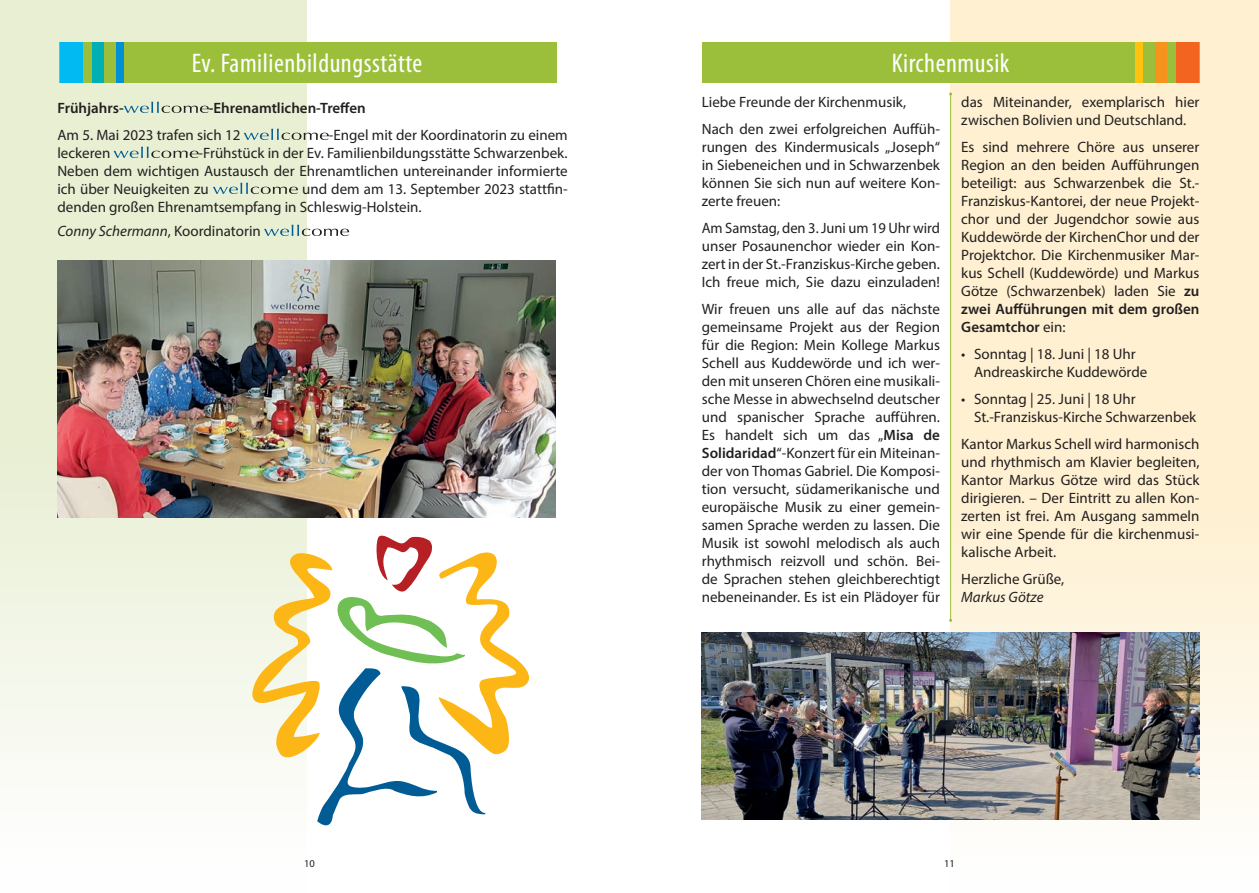
<style>
.page{position:relative;width:1259px;height:893px;background:#fff}
.page>*{position:absolute;margin:0;border:0;box-sizing:border-box;transform-origin:0 0}
.t1{font:condensed 27px "Myriad Pro";letter-spacing:.02em;color:#fff}
.t2{font:15px/18px "Myriad Pro";color:#231f20;text-align:justify}
.t3{font:italic 15px "Myriad Pro";color:#231f20}
.t4{font:600 15px "Myriad Pro";color:#231f20}
.t5{font:10.5px "Myriad Pro";color:#231f20}
.s1{font-style:normal}
.s2{font-weight:600}
</style>
<div class="page">
<div style="left:0;top:0;width:307px;height:893px;background:linear-gradient(to bottom,#e1eac6,#fafbf6)"></div>
<div style="left:950px;top:0;width:309px;height:893px;background:linear-gradient(to bottom,#fdecc3,#fefaf1)"></div>
<div style="left:60px;top:43px;width:497px;height:40px;background:#9cbf3b"></div>
<div style="left:702px;top:43px;width:497px;height:40px;background:#9cbf3b"></div>
<div style="left:60px;top:43px;width:22px;height:40px;background:#00baf1"></div>
<div style="left:92px;top:43px;width:12px;height:40px;background:#00afb3"></div>
<div style="left:116px;top:43px;width:7px;height:40px;background:#0090d3"></div>
<div style="left:1176px;top:43px;width:23px;height:40px;background:#f36421"></div>
<div style="left:1155px;top:43px;width:12px;height:40px;background:#f7931d"></div>
<div style="left:1135px;top:43px;width:8px;height:40px;background:#fec210"></div>
<svg style="left:124px;top:102px;width:85px;height:11px"></svg>
<svg style="left:244px;top:129px;width:85px;height:11px"></svg>
<svg style="left:114px;top:147px;width:85px;height:11px"></svg>
<svg style="left:213px;top:183px;width:85px;height:11px"></svg>
<svg style="left:264px;top:225px;width:85px;height:11px"></svg>
<img style="left:57px;top:261px;width:498px;height:257px">
<img style="left:702px;top:632px;width:497px;height:188px">
<hr style="left:950px;top:94px;width:1px;height:526px;background:#9cbf3b">
<svg style="left:252px;top:530px;width:277px;height:298px"></svg>
<h1 class="t1" style="left:192px;top:48px;width:232px">Ev. Familienbildungsstätte</h1>
<h1 class="t1" style="left:891px;top:48px;width:119px">Kirchenmusik</h1>
<p class="t4" style="left:57px;top:100px;width:68px">Frühjahrs-</p>
<p class="t4" style="left:209px;top:100px;width:158px">-Ehrenamtlichen-Treffen</p>
<p class="t2" style="left:57px;top:126px;width:184px">Am 5. Mai 2023 trafen sich 12</p>
<p class="t2" style="left:329px;top:126px;width:240px">-Engel mit der Koordinatorin zu einem</p>
<p class="t2" style="left:57px;top:144px;width:54px">leckeren</p>
<p class="t2" style="left:57px;top:144px;width:512px;text-indent:141px">-Frühstück in der Ev. Familienbildungsstätte Schwarzenbek.<br>Neben dem wichtigen Austausch der Ehrenamtlichen untereinander informierte ich über Neuigkeiten zu</p>
<p class="t2" style="left:57px;top:180px;width:512px;text-indent:245px">und dem am 13. September 2023 stattfin&shy;denden großen Ehrenamtsempfang in Schleswig-Holstein.</p>
<p class="t3" style="left:57px;top:222px;width:205px">Conny Schermann<span class="s1">, Koordinatorin</span></p>
<p class="t2" style="left:702px;top:88px;width:240px;line-height:27px">Liebe Freunde der Kirchenmusik,<br>Nach den zwei erfolgreichen Auffüh-</p>
<p class="t2" style="left:702px;top:137px;width:240px">rungen des Kindermusicals „Joseph“ in Siebeneichen und in Schwarzenbek können Sie sich nun auf weitere Kon&shy;zerte freuen:</p>
<p class="t2" style="left:702px;top:218px;width:240px">Am Samstag, den 3. Juni um 19 Uhr wird unser Posaunenchor wieder ein Kon&shy;zert in der St.-Franziskus-Kirche geben.<br>Ich freue mich, Sie dazu einzuladen!</p>
<p class="t2" style="left:702px;top:299px;width:240px">Wir freuen uns alle auf das nächste gemeinsame Projekt aus der Region für die Region: Mein Kollege Markus Schell aus Kuddewörde und ich wer&shy;den mit unseren Chören eine musikali&shy;sche Messe in abwechselnd deutscher und spanischer Sprache aufführen.<br>Es handelt sich um das „<span class="s2">Misa de Solidaridad</span>“-Konzert für ein Miteinan&shy;der von Thomas Gabriel. Die Komposi&shy;tion versucht, südamerikanische und europäische Musik zu einer gemein&shy;samen Sprache werden zu lassen. Die Musik ist sowohl melodisch als auch rhythmisch reizvoll und schön. Bei&shy;de Sprachen stehen gleichberechtigt nebeneinander. Es ist ein Plädoyer für</p>
<p class="t2" style="left:961px;top:92px;width:240px">das Miteinander, exemplarisch hier zwischen Bolivien und Deutschland.</p>
<p class="t2" style="left:961px;top:137px;width:240px">Es sind mehrere Chöre aus unserer Region an den beiden Aufführungen beteiligt: aus Schwarzenbek die St.- Franziskus-Kantorei, der neue Projekt&shy;chor und der Jugendchor sowie aus Kuddewörde der KirchenChor und der Projektchor. Die Kirchenmusiker Mar&shy;kus Schell (Kuddewörde) und Markus Götze (Schwarzenbek) laden Sie <span class="s2">zu zwei Aufführungen mit dem großen Gesamtchor</span> ein:</p>
<p class="t2" style="left:974px;top:344px;width:175px;text-indent:-13px">• Sonntag | 18. Juni | 18 Uhr<br>Andreaskirche Kuddewörde</p>
<p class="t2" style="left:974px;top:389px;width:224px;text-indent:-13px">• Sonntag | 25. Juni | 18 Uhr<br>St.-Franziskus-Kirche Schwarzenbek</p>
<p class="t2" style="left:961px;top:434px;width:240px">Kantor Markus Schell wird harmonisch und rhythmisch am Klavier begleiten, Kantor Markus Götze wird das Stück dirigieren. – Der Eintritt zu allen Kon&shy;zerten ist frei. Am Ausgang sammeln wir eine Spende für die kirchenmusi&shy;kalische Arbeit.</p>
<p class="t2" style="left:961px;top:569px;width:105px">Herzliche Grüße,</p>
<p class="t3" style="left:961px;top:587px;width:84px">Markus Götze</p>
<p class="t5" style="left:304px;top:857px;width:12px">10</p>
<p class="t5" style="left:944px;top:857px;width:12px">11</p>
</div>
